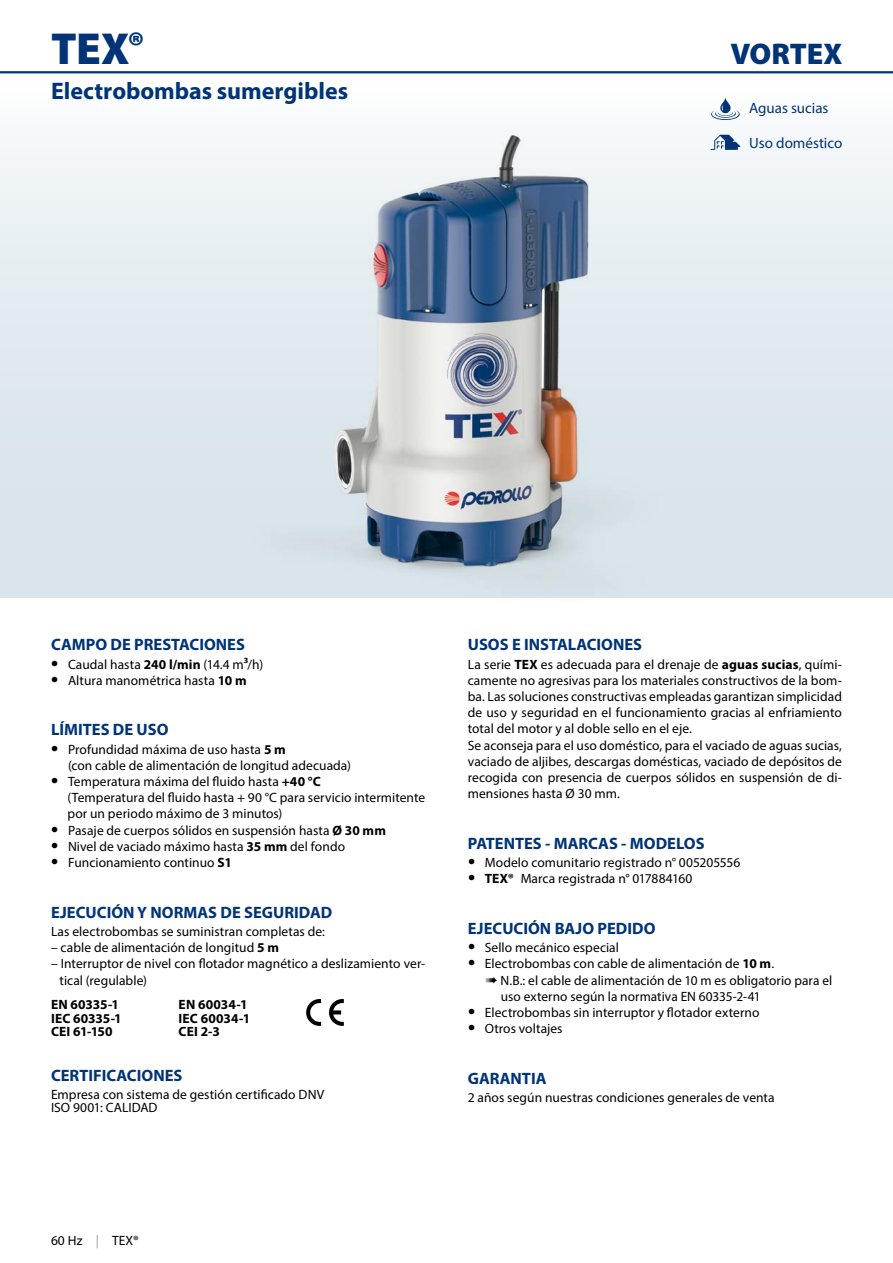
<style>
.page{position:relative;width:893px;height:1263px;background:#fff}
.page>*{position:absolute;margin:0;border:0;box-sizing:border-box;transform-origin:0 0}
.t1{font:900 45px "Myriad Pro";color:#003477}
.t2{font:900 30px "Myriad Pro";color:#003477}
.t3{font:700 24px "Myriad Pro";color:#003477}
.t4{font:700 16.5px "Myriad Pro";color:#003477}
.t5{font:15px "Myriad Pro";letter-spacing:-.005em;color:#003477}
.t6{font:13.5px/16.2px "Myriad Pro";letter-spacing:.005em;color:#000}
.t7{font:700 13.5px/13.5px "Myriad Pro";letter-spacing:.005em;color:#000}
.s1{font-size:37.5px}
.s2{font-weight:700;font-size:21px}
.s3{font-weight:700}
.s4{font-weight:600}
.s5{color:#9c9e9f}
</style>
<div class="page">
<div style="left:0;top:72px;width:893px;height:525px;background:linear-gradient(to bottom,#f7fafb,#d2e0e7)"></div>
<hr style="left:0;top:71px;width:893px;height:2px;background:#003477">
<img style="left:219px;top:132px;width:490px;height:466px">
<img style="left:333px;top:136px;width:255px;height:431px">
<svg style="left:329px;top:999px;width:15px;height:27px"></svg>
<svg style="left:306px;top:999px;width:15px;height:27px"></svg>
<svg style="left:711px;top:98px;width:29px;height:22px"></svg>
<svg style="left:710px;top:135px;width:30px;height:15px"></svg>
<h1 class="t1" style="left:51px;top:18px;width:95px">TEX<span class="s1">®</span></h1>
<h2 class="t2" style="left:730px;top:34px;width:114px">VORTEX</h2>
<h3 class="t3" style="left:51px;top:75px;width:299px">Electrobombas sumergibles</h3>
<p class="t5" style="left:749px;top:99px;width:81px">Aguas sucias</p>
<p class="t5" style="left:749px;top:134px;width:94px">Uso doméstico</p>
<p class="t4" style="left:51px;top:634px;width:195px">CAMPO DE PRESTACIONES</p>
<p class="t6" style="left:51px;top:656px;width:213px"><span class="s2">•</span> Caudal hasta <span class="s3">240 l/min</span> (14.4 m<span class="s4">3</span>/h)</p>
<p class="t6" style="left:51px;top:672px;width:197px"><span class="s2">•</span> Altura manométrica hasta <span class="s3">10 m</span></p>
<p class="t4" style="left:51px;top:719px;width:119px">LÍMITES DE USO</p>
<p class="t6" style="left:68px;top:741px;width:284px;text-indent:-17px"><span class="s2">•</span> Profundidad máxima de uso hasta <span class="s3">5 m<br></span>(con cable de alimentación de longitud adecuada)</p>
<p class="t6" style="left:68px;top:773px;width:359px;text-indent:-16px"><span class="s2">•</span> Temperatura máxima del fluido hasta <span class="s3">+40 °C<br></span>(Temperatura del fluido hasta + 90 °C para servicio intermitente por un periodo máximo de 3 minutos)</p>
<p class="t6" style="left:51px;top:822px;width:336px"><span class="s2">•</span> Pasaje de cuerpos sólidos en suspensión hasta <span class="s3">Ø 30 mm</span></p>
<p class="t6" style="left:51px;top:838px;width:295px"><span class="s2">•</span> Nivel de vaciado máximo hasta <span class="s3">35 mm</span> del fondo</p>
<p class="t6" style="left:51px;top:854px;width:182px"><span class="s2">•</span> Funcionamiento continuo <span class="s3">S1</span></p>
<p class="t4" style="left:51px;top:901px;width:283px">EJECUCIÓN Y NORMAS DE SEGURIDAD</p>
<p class="t6" style="left:51px;top:923px;width:275px">Las electrobombas se suministran completas de:</p>
<p class="t6" style="left:51px;top:939px;width:230px">– cable de alimentación de longitud <span class="s3">5 m</span></p>
<p class="t6" style="left:60px;top:955px;width:367px;text-indent:-9px">– Interruptor de nivel con flotador magnético a deslizamiento ver&shy;tical (regulable)</p>
<p class="t7" style="left:51px;top:997px;width:72px">EN 60335-1<br>IEC 60335-1<br>CEI 61-150</p>
<p class="t7" style="left:179px;top:997px;width:73px">EN 60034-1<br>IEC 60034-1<br>CEI 2-3</p>
<p class="t4" style="left:51px;top:1064px;width:133px">CERTIFICACIONES</p>
<p class="t6" style="left:51px;top:1087px;width:275px;line-height:13.5px">Empresa con sistema de gestión certificado DNV<br>ISO 9001: CALIDAD</p>
<p class="t4" style="left:468px;top:634px;width:176px">USOS E INSTALACIONES</p>
<p class="t6" style="left:468px;top:656px;width:376px">La serie <span class="s3">TEX</span> es adecuada para el drenaje de <span class="s3">aguas sucias</span>, quími&shy;camente no agresivas para los materiales constructivos de la bom&shy;ba. Las soluciones constructivas empleadas garantizan simplicidad de uso y seguridad en el funcionamiento gracias al enfriamiento total del motor y al doble sello en el eje.<br>Se aconseja para el uso doméstico, para el vaciado de aguas sucias, vaciado de aljibes, descargas domésticas, vaciado de depósitos de recogida con presencia de cuerpos sólidos en suspensión de di&shy;mensiones hasta Ø 30 mm.</p>
<p class="t4" style="left:468px;top:832px;width:238px">PATENTES - MARCAS - MODELOS</p>
<p class="t6" style="left:468px;top:854px;width:274px"><span class="s2">•</span> Modelo comunitario registrado n° 005205556</p>
<p class="t6" style="left:468px;top:870px;width:226px"><span class="s2">•</span> <span class="s3">TEX®</span> Marca registrada n° 017884160</p>
<p class="t4" style="left:468px;top:917px;width:189px">EJECUCIÓN BAJO PEDIDO</p>
<p class="t6" style="left:468px;top:939px;width:152px"><span class="s2">•</span> Sello mecánico especial</p>
<p class="t6" style="left:468px;top:955px;width:308px"><span class="s2">•</span> Electrobombas con cable de alimentación de <span class="s3">10 m</span>.</p>
<p class="t6" style="left:486px;top:972px;width:348px">➠ N.B.: el cable de alimentación de 10 m es obligatorio para el</p>
<p class="t6" style="left:501px;top:988px;width:261px">uso externo según la normativa EN 60335-2-41</p>
<p class="t6" style="left:468px;top:1004px;width:293px"><span class="s2">•</span> Electrobombas sin interruptor y flotador externo</p>
<p class="t6" style="left:468px;top:1020px;width:96px"><span class="s2">•</span> Otros voltajes</p>
<p class="t4" style="left:468px;top:1067px;width:80px">GARANTIA</p>
<p class="t6" style="left:468px;top:1089px;width:308px">2 años según nuestras condiciones generales de venta</p>
<p class="t6" style="left:51px;top:1232px;width:89px">60 Hz <span class="s5">|</span> TEX®</p>
</div>
